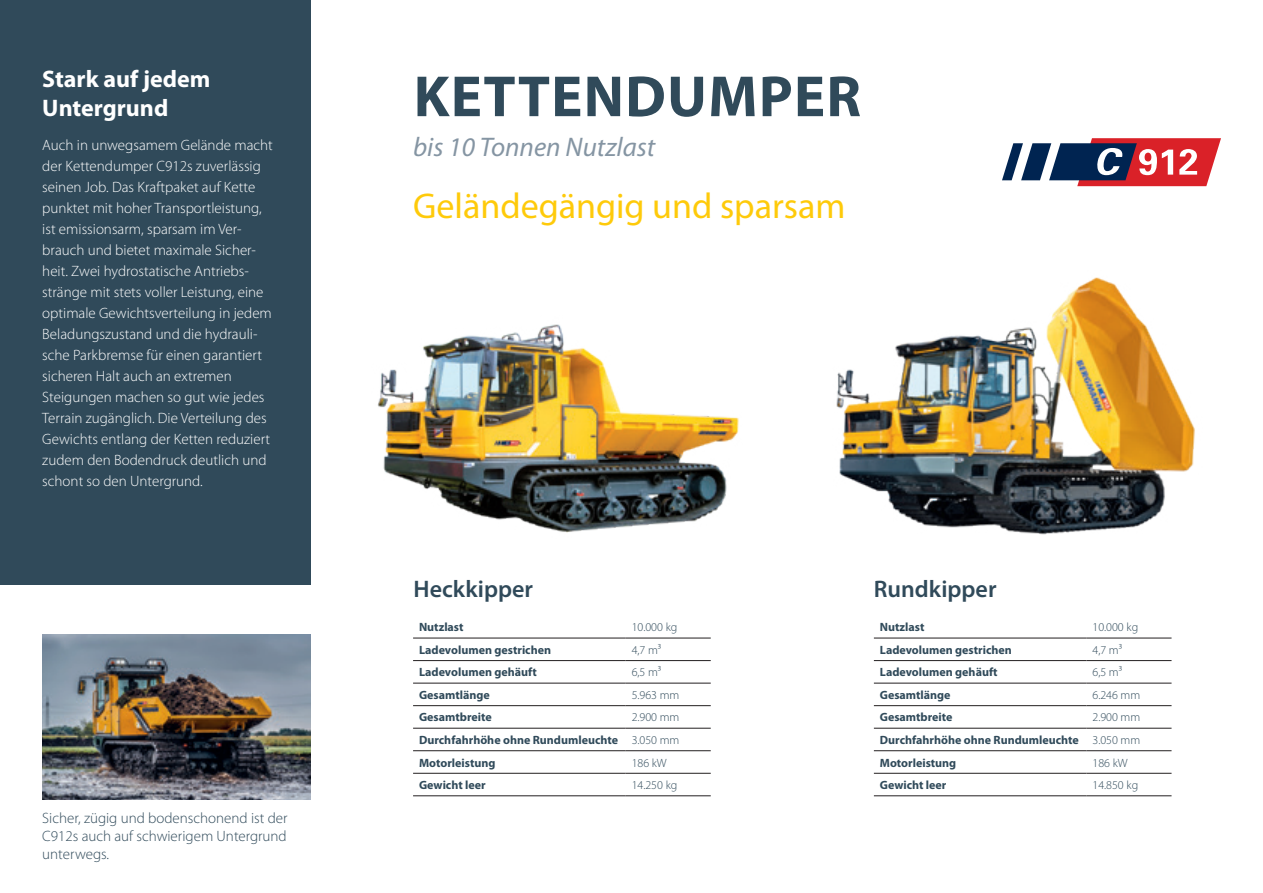
<style>
.page{position:relative;width:1263px;height:893px;background:#fff}
.page>*{position:absolute;margin:0;border:0;box-sizing:border-box;transform-origin:0 0}
.t1{font:700 58.5px "Myriad Pro";letter-spacing:.02em;color:#304a5a}
.t2{font:36px "Myriad Pro";color:#feca0a}
.t3{font:italic 27px "Myriad Pro";color:#8595a3}
.t4{font:700 24px/28.8px "Myriad Pro";color:#fff}
.t5{font:600 24px "Myriad Pro";color:#304a5a}
.t6{font:300 15px/21px "Myriad Pro";color:#fff}
.t7{font:300 15px/18px "Myriad Pro";color:#304a5a;text-align:justify}
.t8{font:700 12px/22.5px "Myriad Pro";color:#304a5a;text-align:justify}
.t9{font:300 12px "Myriad Pro";color:#304a5a}
.s1{font-weight:300}
</style>
<div class="page">
<div style="left:0;top:0;width:310px;height:585px;background:#304a5a"></div>
<img style="left:42px;top:634px;width:268px;height:166px">
<img style="left:836px;top:277px;width:359px;height:258px">
<img style="left:377px;top:324px;width:362px;height:209px">
<svg style="left:1002px;top:138px;width:219px;height:48px"></svg>
<hr style="left:626px;top:638px;width:85px;height:1px;background:#231f20">
<hr style="left:626px;top:660px;width:85px;height:1px;background:#231f20">
<hr style="left:626px;top:683px;width:85px;height:1px;background:#231f20">
<hr style="left:626px;top:705px;width:85px;height:1px;background:#231f20">
<hr style="left:626px;top:728px;width:85px;height:1px;background:#231f20">
<hr style="left:626px;top:750px;width:85px;height:1px;background:#231f20">
<hr style="left:626px;top:773px;width:85px;height:1px;background:#231f20">
<hr style="left:626px;top:795px;width:85px;height:1px;background:#231f20">
<hr style="left:413px;top:638px;width:213px;height:1px;background:#231f20">
<hr style="left:413px;top:660px;width:213px;height:1px;background:#231f20">
<hr style="left:413px;top:683px;width:213px;height:1px;background:#231f20">
<hr style="left:413px;top:705px;width:213px;height:1px;background:#231f20">
<hr style="left:413px;top:728px;width:213px;height:1px;background:#231f20">
<hr style="left:413px;top:750px;width:213px;height:1px;background:#231f20">
<hr style="left:413px;top:773px;width:213px;height:1px;background:#231f20">
<hr style="left:413px;top:795px;width:213px;height:1px;background:#231f20">
<hr style="left:1086px;top:638px;width:85px;height:1px;background:#231f20">
<hr style="left:1086px;top:660px;width:85px;height:1px;background:#231f20">
<hr style="left:1086px;top:683px;width:85px;height:1px;background:#231f20">
<hr style="left:1086px;top:705px;width:85px;height:1px;background:#231f20">
<hr style="left:1086px;top:728px;width:85px;height:1px;background:#231f20">
<hr style="left:1086px;top:750px;width:85px;height:1px;background:#231f20">
<hr style="left:1086px;top:773px;width:85px;height:1px;background:#231f20">
<hr style="left:1086px;top:795px;width:85px;height:1px;background:#231f20">
<hr style="left:874px;top:638px;width:212px;height:1px;background:#231f20">
<hr style="left:874px;top:660px;width:212px;height:1px;background:#231f20">
<hr style="left:874px;top:683px;width:212px;height:1px;background:#231f20">
<hr style="left:874px;top:705px;width:212px;height:1px;background:#231f20">
<hr style="left:874px;top:728px;width:212px;height:1px;background:#231f20">
<hr style="left:874px;top:750px;width:212px;height:1px;background:#231f20">
<hr style="left:874px;top:773px;width:212px;height:1px;background:#231f20">
<hr style="left:874px;top:795px;width:212px;height:1px;background:#231f20">
<h3 class="t4" style="left:42px;top:64px;width:170px">Stark auf jedem<br>Untergrund</h3>
<p class="t6" style="left:42px;top:134px;width:232px">Auch in unwegsamem Gelände macht der Kettendumper C912s zuverlässig seinen Job. Das Kraftpaket auf Kette punktet mit hoher Transportleistung, ist emissionsarm, sparsam im Ver&shy;brauch und bietet maximale Sicher&shy;heit. Zwei hydrostatische Antriebs&shy;stränge mit stets voller Leistung, eine optimale Gewichtsverteilung in jedem Beladungszustand und die hydrauli&shy;sche Parkbremse für einen garantiert sicheren Halt auch an extremen Steigungen machen so gut wie jedes Terrain zugänglich. Die Verteilung des Gewichts entlang der Ketten reduziert zudem den Bodendruck deutlich und schont so den Untergrund.</p>
<p class="t7" style="left:42px;top:809px;width:247px">Sicher, zügig und bodenschonend ist der C912s auch auf schwierigem Untergrund unterwegs.</p>
<h1 class="t1" style="left:414px;top:58px;width:449px">KETTENDUMPER</h1>
<h3 class="t3" style="left:413px;top:131px;width:244px">bis 10 Tonnen Nutzlast</h3>
<h2 class="t2" style="left:413px;top:184px;width:434px">Geländegängig und sparsam</h2>
<h3 class="t5" style="left:414px;top:574px;width:121px">Heckkipper</h3>
<h3 class="t5" style="left:874px;top:574px;width:124px">Rundkipper</h3>
<p class="t8" style="left:419px;top:615px;width:46px">Nutzlast</p>
<p class="t9" style="left:632px;top:620px;width:47px">10.000 kg</p>
<p class="t8" style="left:419px;top:638px;width:134px">Ladevolumen gestrichen</p>
<p class="t9" style="left:632px;top:643px;width:31px">4,7 m³</p>
<p class="t8" style="left:419px;top:661px;width:119px">Ladevolumen gehäuft</p>
<p class="t9" style="left:632px;top:665px;width:31px">6,5 m³</p>
<p class="t8" style="left:419px;top:683px;width:72px">Gesamtlänge</p>
<p class="t9" style="left:632px;top:688px;width:49px">5.963 mm</p>
<p class="t8" style="left:419px;top:706px;width:74px">Gesamtbreite</p>
<p class="t8" style="left:880px;top:615px;width:46px">Nutzlast</p>
<p class="t9" style="left:1092px;top:620px;width:47px">10.000 kg</p>
<p class="t8" style="left:880px;top:638px;width:134px">Ladevolumen gestrichen</p>
<p class="t9" style="left:1092px;top:643px;width:31px">4,7 m³</p>
<p class="t8" style="left:880px;top:661px;width:119px">Ladevolumen gehäuft</p>
<p class="t9" style="left:1092px;top:665px;width:31px">6,5 m³</p>
<p class="t8" style="left:880px;top:683px;width:72px">Gesamtlänge</p>
<p class="t9" style="left:1092px;top:688px;width:49px">6.246 mm</p>
<p class="t8" style="left:880px;top:706px;width:74px">Gesamtbreite</p>
<p class="t8" style="left:419px;top:706px;width:262px;text-indent:213px"><span class="s1">2.900 mm </span>Durchfahrhöhe ohne Rundumleuchte <span class="s1">3.050 mm </span>Motorleistung</p>
<p class="t8" style="left:880px;top:706px;width:262px;text-indent:213px"><span class="s1">2.900 mm </span>Durchfahrhöhe ohne Rundumleuchte <span class="s1">3.050 mm </span>Motorleistung</p>
<p class="t9" style="left:632px;top:755px;width:37px">186 kW</p>
<p class="t9" style="left:1092px;top:755px;width:37px">186 kW</p>
<p class="t8" style="left:419px;top:773px;width:68px">Gewicht leer</p>
<p class="t9" style="left:632px;top:778px;width:47px">14.250 kg</p>
<p class="t8" style="left:880px;top:773px;width:68px">Gewicht leer</p>
<p class="t9" style="left:1092px;top:778px;width:47px">14.850 kg</p>
</div>
